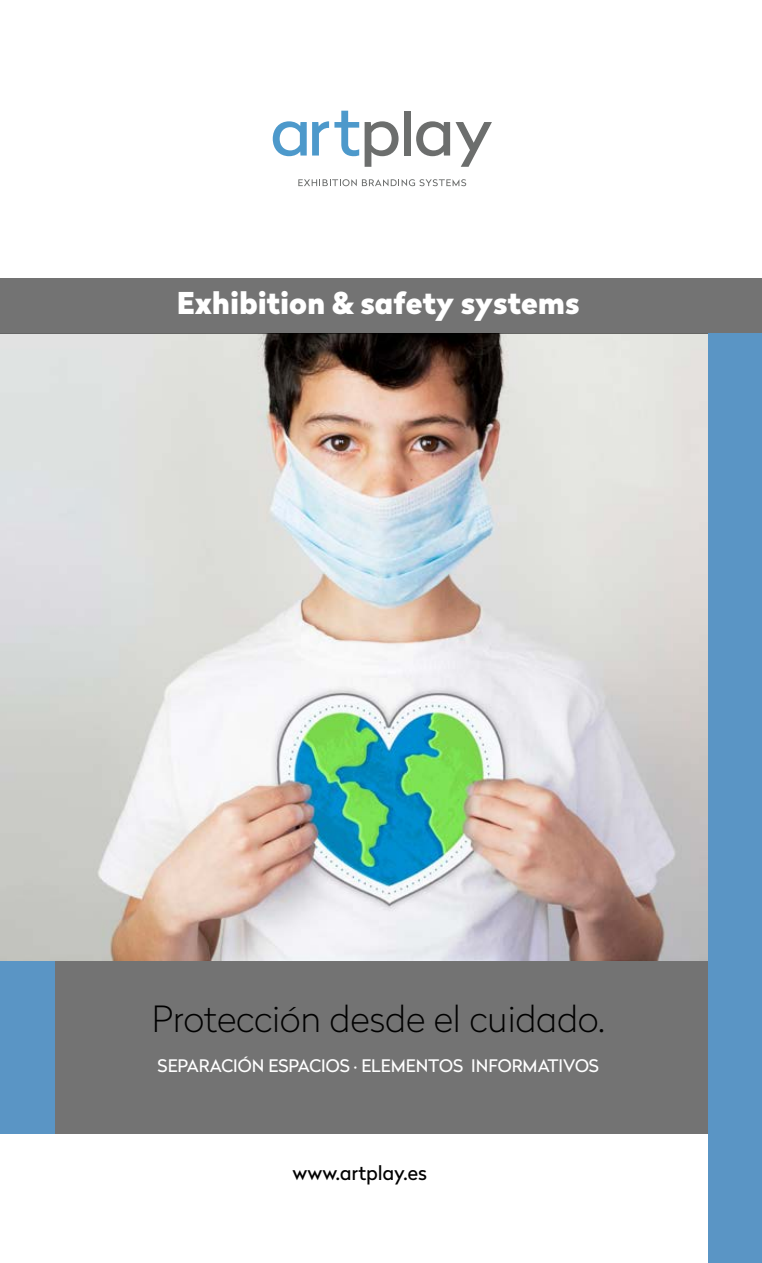
<style>
.page{position:relative;width:762px;height:1263px;background:#fff}
.page>*{position:absolute;margin:0;border:0;box-sizing:border-box;transform-origin:0 0}
.t1{font:100 36px "Radikal";color:#000}
.t2{font:900 30px "Radikal";color:#fff}
.t3{font:19.5px "Radikal";color:#000}
.t4{font:17.25px "Radikal";color:#fff}
</style>
<div class="page">
<img style="left:0;top:334px;width:708px;height:626px">
<div style="left:55px;top:961px;width:706px;height:173px;background:#737373"></div>
<div style="left:0;top:279px;width:761px;height:55px;background:#737373"></div>
<div style="left:708px;top:334px;width:53px;height:929px;background:#5a95c5"></div>
<div style="left:0;top:961px;width:55px;height:173px;background:#5a95c5"></div>
<svg style="left:272px;top:121px;width:34px;height:35px"></svg>
<svg style="left:312px;top:111px;width:86px;height:56px"></svg>
<div style="left:403px;top:111px;width:7px;height:45px;background:#6c6e6d"></div>
<svg style="left:416px;top:121px;width:75px;height:46px"></svg>
<svg style="left:298px;top:179px;width:168px;height:7px"></svg>
<h2 class="t2" style="left:177px;top:280px;width:404px">Exhibition &amp; safety systems</h2>
<h1 class="t1" style="left:152px;top:994px;width:454px">Protección desde el cuidado.</h1>
<p class="t4" style="left:157px;top:1053px;width:442px">SEPARACIÓN ESPACIOS · ELEMENTOS INFORMATIVOS</p>
<p class="t3" style="left:292px;top:1159px;width:136px">www.artplay.es</p>
</div>
